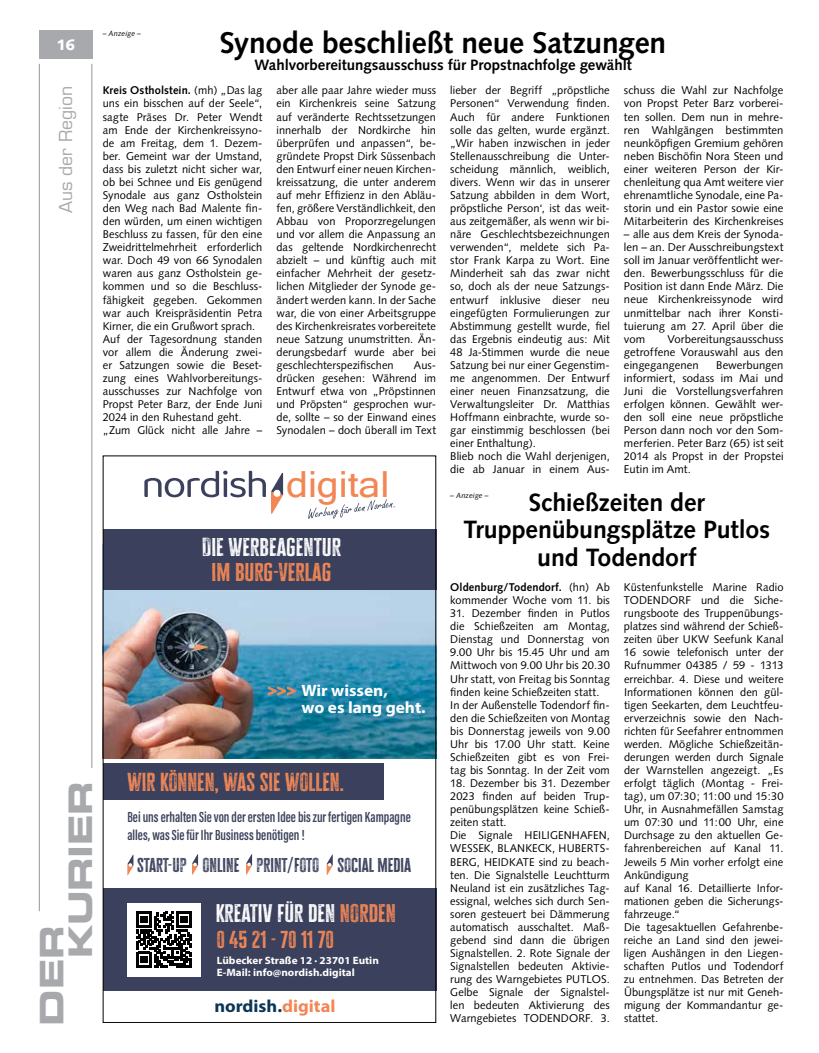
<style>
.page{position:relative;width:819px;height:1053px;background:#fff}
.page>*{position:absolute;margin:0;border:0;box-sizing:border-box;transform-origin:0 0}
.t1{font:36px "Microsoft Sans Serif";color:#f28654;scale:1.09 1}
.t2{font:32.5px/28.9px "Eurostile LT Std Bold Ex 2";letter-spacing:-.01em;color:#a7a9ac}
.t3{font:700 30px "Syntax LT Std";letter-spacing:-.01em;color:#000}
.t4{font:700 25px/27.5px "Syntax LT Std";letter-spacing:-.005em;color:#000;text-align:center}
.t5{font:21.25px "Cheddar Gothic Rough";color:#ef8758;scale:1.05 1}
.t6{font:21px/25px "Cheddar Gothic Rough";color:#fff;text-align:center;scale:1.1 1}
.t7{font:20.75px "Cheddar Gothic Rough";color:#fff;scale:1.1 1}
.t8{font:20px "Cheddar Gothic Rough";letter-spacing:-.005em;color:#ef8758;scale:1.05 1}
.t9{font:700 17.5px "Myriad Pro";color:#0b3656;scale:1.05 1}
.t10{font:17.5px "Eurostile LT Std";letter-spacing:-.005em;color:#a7a9ac}
.t11{font:700 16.5px/17.1px "Myriad Pro";color:#fff;scale:1.05 1}
.t12{font:16.38px "Cheddar Gothic Rough";color:#3b415c;scale:1.05 1}
.t13{font:15px/18px "Acumin Variable Concept";color:#3b415b}
.t14{font:700 15px "Syntax LT Std";letter-spacing:-.005em;color:#000}
.t15{font:900 15px "Syntax LT Std";color:#fff}
.t16{font:11.25px/13.1px "Syntax";letter-spacing:.005em;color:#000}
.t17{font:700 10.62px/12.8px "Myriad Pro";color:#fff;scale:1.05 1}
.t18{font:italic 7.5px "Syntax LT Std";letter-spacing:.01em;color:#000}
.s1{font-weight:700}
.s2{color:#f28654}
.s3{font-size:15.25px;color:#ef8758}
.s4{color:#ef8758}
</style>
<div class="page">
<hr style="left:39px;top:64px;width:1px;height:847px;background:#939598">
<hr style="left:92px;top:64px;width:1px;height:703px;background:#939598">
<div style="left:39px;top:30px;width:53px;height:29px;background:#a7a9ac"></div>
<svg style="left:326px;top:854px;width:7px;height:21px"></svg>
<svg style="left:246px;top:854px;width:6px;height:20px"></svg>
<svg style="left:127px;top:855px;width:6px;height:20px"></svg>
<svg style="left:192px;top:854px;width:6px;height:20px"></svg>
<img style="left:105px;top:590px;width:329px;height:168px">
<div style="left:103px;top:529px;width:333px;height:61px;background:#3b415c"></div>
<div style="left:103px;top:888px;width:333px;height:102px;background:#3b415c"></div>
<svg style="left:144px;top:470px;width:139px;height:44px"></svg>
<svg style="left:308px;top:499px;width:86px;height:20px"></svg>
<svg style="left:268px;top:686px;width:28px;height:10px"></svg>
<div style="left:103px;top:763px;width:280px;height:36px;background:#3b415c"></div>
<div style="left:127px;top:902px;width:74px;height:74px;background:#fff"></div>
<svg style="left:136px;top:911px;width:56px;height:56px"></svg>
<p class="t15" style="left:56px;top:36px;width:20px">16</p>
<p class="t10" style="left:55px;top:213px;width:128px;rotate:-90deg">Aus der Region</p>
<p class="t2" style="left:37px;top:958px;width:179px;text-indent:-67px;rotate:-90deg">DER<br>KURIER</p>
<p class="t18" style="left:103px;top:29px;width:40px">– Anzeige –</p>
<p class="t3" style="left:220px;top:25px;width:448px">Synode beschließt neue Satzungen</p>
<p class="t14" style="left:254px;top:56px;width:379px">Wahlvorbereitungsausschuss für Propstnachfolge gewählt</p>
<p class="t16" style="left:103px;top:84px;width:161px"><span class="s1">Kreis Ostholstein.</span> (mh) „Das lag uns ein bisschen auf der Seele“, sagte Präses Dr. Peter Wendt am Ende der Kirchenkreissyno&shy;de am Freitag, dem 1. Dezem&shy;ber. Gemeint war der Umstand, dass bis zuletzt nicht sicher war, ob bei Schnee und Eis genügend<br>Synodale aus ganz Ostholstein den Weg nach Bad Malente fin&shy;den würden, um einen wichtigen<br>Beschluss zu fassen, für den eine<br>Zweidrittelmehrheit erforderlich war. Doch 49 von 66 Synodalen waren aus ganz Ostholstein ge&shy;kommen und so die Beschluss&shy;fähigkeit gegeben. Gekommen war auch Kreispräsidentin Petra<br>Kirner, die ein Grußwort sprach.<br>Auf der Tagesordnung standen vor allem die Änderung zwei&shy;er Satzungen sowie die Beset&shy;zung eines Wahlvorbereitungs&shy;ausschusses zur Nachfolge von<br>Propst Peter Barz, der Ende Juni<br>2024 in den Ruhestand geht. „Zum Glück nicht alle Jahre –</p>
<p class="t16" style="left:276px;top:84px;width:161px;text-align:justify">aber alle paar Jahre wieder muss ein Kirchenkreis seine Satzung auf veränderte Rechtssetzungen innerhalb der Nordkirche hin überprüfen und anpassen“, be&shy;gründete Propst Dirk Süssenbach den Entwurf einer neuen Kirchen&shy;kreissatzung, die unter anderem auf mehr Effizienz in den Abläu&shy;fen, größere Verständlichkeit, den Abbau von Proporzregelungen und vor allem die Anpassung an das geltende Nordkirchenrecht abzielt – und künftig auch mit einfacher Mehrheit der gesetz&shy;lichen Mitglieder der Synode ge&shy;ändert werden kann. In der Sache war, die von einer Arbeitsgruppe des Kirchenkreisrates vorbereitete neue Satzung unumstritten. Än&shy;derungsbedarf wurde aber bei geschlechterspezifischen</p>
<p class="t16" style="left:450px;top:84px;width:161px">lieber der Begriff „pröpstliche<br>Personen“ Verwendung finden.<br>Auch für andere Funktionen solle das gelten, wurde ergänzt. „Wir haben inzwischen in jeder<br>Stellenausschreibung die Unter&shy;scheidung männlich, weiblich, divers. Wenn wir das in unserer<br>Satzung abbilden in dem Wort‚ pröpstliche Person‘, ist das weit&shy;aus zeitgemäßer, als wenn wir bi&shy;näre Geschlechtsbezeichnungen verwenden“, meldete sich Pa&shy;stor Frank Karpa zu Wort. Eine<br>Minderheit sah das zwar nicht so, doch als der neue Satzungs&shy;entwurf inklusive dieser neu eingefügten Formulierungen zur<br>Abstimmung gestellt wurde, fiel das Ergebnis eindeutig aus: Mit<br>48 Ja-Stimmen wurde die neue<br>Satzung bei nur einer Gegenstim&shy;me angenommen. Der Entwurf einer neuen Finanzsatzung, die<br>Verwaltungsleiter Dr. Matthias<br>Hoffmann einbrachte, wurde so&shy;gar einstimmig beschlossen (bei einer Enthaltung).<br>Blieb noch die Wahl derjenigen, die ab Januar in einem Aus-</p>
<p class="t16" style="left:624px;top:84px;width:161px;text-align:justify">schuss die Wahl zur Nachfolge von Propst Peter Barz vorberei&shy;ten sollen. Dem nun in mehre&shy;ren Wahlgängen bestimmten neunköpfigen Gremium gehören neben Bischöfin Nora Steen und einer weiteren Person der Kir&shy;chenleitung qua Amt weitere vier ehrenamtliche Synodale, eine Pa&shy;storin und ein Pastor sowie eine Mitarbeiterin des Kirchenkreises</p>
<p class="t16" style="left:624px;top:228px;width:161px;text-align:justify">– alle aus dem Kreis der Synoda&shy;len – an. Der Ausschreibungstext soll im Januar veröffentlicht wer&shy;den. Bewerbungsschluss für die Position ist dann Ende März. Die neue Kirchenkreissynode wird unmittelbar nach ihrer Konsti&shy;tuierung am 27. April über die vom</p>
<p class="t16" style="left:624px;top:332px;width:161px;text-align:justify;text-indent:43px">Vorbereitungsausschuss getroffene Vorauswahl aus den eingegangenen</p>
<p class="t16" style="left:624px;top:358px;width:161px;text-align:justify;text-indent:92px">Bewerbungen informiert, sodass im Mai und Juni die Vorstellungsverfahren erfolgen können. Gewählt wer&shy;den soll eine neue pröpstliche Person dann noch vor den Som&shy;merferien. Peter Barz (65) ist seit 2014 als Propst in der Propstei Eutin im Amt.</p>
<p class="t16" style="left:276px;top:358px;width:161px;text-align:justify;text-indent:137px">Aus&shy;drücken gesehen: Während im Entwurf etwa von „Pröpstinnen und Pröpsten“ gesprochen wur&shy;de, sollte – so der Einwand eines Synodalen – doch überall im Text</p>
<p class="t1" style="left:286px;top:463px;width:96px">digital</p>
<p class="t4" style="left:463px;top:488px;width:308px">Schießzeiten der<br>Truppenübungsplätze Putlos und Todendorf</p>
<p class="t16" style="left:450px;top:580px;width:161px"><span class="s1">Oldenburg/Todendorf.</span> (hn) Ab kommender Woche vom 11. bis</p>
<p class="t16" style="left:450px;top:606px;width:161px">31. Dezember finden in Putlos die Schießzeiten am Montag,<br>Dienstag und Donnerstag von<br>9.00 Uhr bis 15.45 Uhr und am<br>Mittwoch von 9.00 Uhr bis 20.30<br>Uhr statt, von Freitag bis Sonntag finden keine Schießzeiten statt.<br>In der Außenstelle Todendorf fin&shy;den die Schießzeiten von Montag bis Donnerstag jeweils von 9.00<br>Uhr bis 17.00 Uhr statt. Keine<br>Schießzeiten gibt es von Frei&shy;tag bis Sonntag. In der Zeit vom</p>
<p class="t16" style="left:450px;top:776px;width:161px">18. Dezember bis 31. Dezember<br>2023 finden auf beiden Trup&shy;penübungsplätzen keine Schieß&shy;zeiten statt.<br>Die Signale HEILIGENHAFEN,<br>WESSEK, BLANKECK, HUBERTS-<br>BERG, HEIDKATE sind zu beach&shy;ten. Die Signalstelle Leuchtturm<br>Neuland ist ein zusätzliches Tag&shy;essignal, welches sich durch Sen&shy;soren gesteuert bei Dämmerung automatisch ausschaltet. Maß&shy;gebend sind dann die übrigen<br>Signalstellen. 2. Rote Signale der<br>Signalstellen bedeuten Aktivie&shy;rung des Warngebietes PUTLOS.<br>Gelbe Signale der Signalstel&shy;len bedeuten Aktivierung des<br>Warngebietes TODENDORF. 3.</p>
<p class="t18" style="left:450px;top:490px;width:40px">– Anzeige –</p>
<p class="t6" style="left:202px;top:534px;width:128px">DIE WERBEAGENTUR<br><span class="s2">IM BURG-VERLAG</span></p>
<p class="t16" style="left:624px;top:580px;width:161px">Küstenfunkstelle Marine Radio<br>TODENDORF und die Siche&shy;rungsboote des Truppenübungs&shy;platzes sind während der Schieß&shy;zeiten über UKW Seefunk Kanal<br>16 sowie telefonisch unter der<br>Rufnummer 04385 / 59 - 1313 erreichbar. 4. Diese und weitere<br>Informationen können den gül&shy;tigen Seekarten, dem Leuchtfeu&shy;erverzeichnis sowie den Nach&shy;richten für Seefahrer entnommen werden. Mögliche Schießzeitän&shy;derungen werden durch Signale der Warnstellen angezeigt. „Es erfolgt täglich (Montag - Frei&shy;tag), um 07:30; 11:00 und 15:30<br>Uhr, in Ausnahmefällen Samstag um 07:30 und 11:00 Uhr, eine<br>Durchsage zu den aktuellen Ge&shy;fahrenbereichen auf Kanal 11.<br>Jeweils 5 Min vorher erfolgt eine<br>Ankündigung<br>auf Kanal 16. Detaillierte Infor&shy;mationen geben die Sicherungs&shy;fahrzeuge.“<br>Die tagesaktuellen Gefahrenbe&shy;reiche an Land sind den jewei&shy;ligen Aushängen in den Liegen&shy;schaften Putlos und Todendorf zu entnehmen. Das Betreten der<br>Übungsplätze ist nur mit Geneh&shy;migung der Kommandantur ge&shy;stattet.</p>
<p class="t11" style="left:301px;top:681px;width:120px;text-indent:-34px"><span class="s3">&gt;&gt;&gt;</span> Wir wissen,<br>wo es lang geht.</p>
<p class="t5" style="left:127px;top:768px;width:208px">WIR KÖNNEN, WAS SIE WOLLEN.</p>
<p class="t13" style="left:127px;top:806px;width:285px">Bei uns erhalten Sie von der ersten Idee bis zur fertigen Kampagne alles, was Sie für Ihr Business benötigen !</p>
<p class="t12" style="left:137px;top:854px;width:262px">START-UP ONLINE PRINT/FOTO SOCIAL MEDIA</p>
<p class="t7" style="left:216px;top:899px;width:165px">KREATIV FÜR DEN <span class="s4">NORDEN</span></p>
<p class="t8" style="left:216px;top:927px;width:114px">0 45 21 - 70 11 70</p>
<p class="t17" style="left:217px;top:953px;width:156px">Lübecker Straße 12 · 23701 Eutin<br>E-Mail: info@nordish.digital</p>
<p class="t9" style="left:214px;top:995px;width:117px">nordish.<span class="s2">digital</span></p>
</div>
